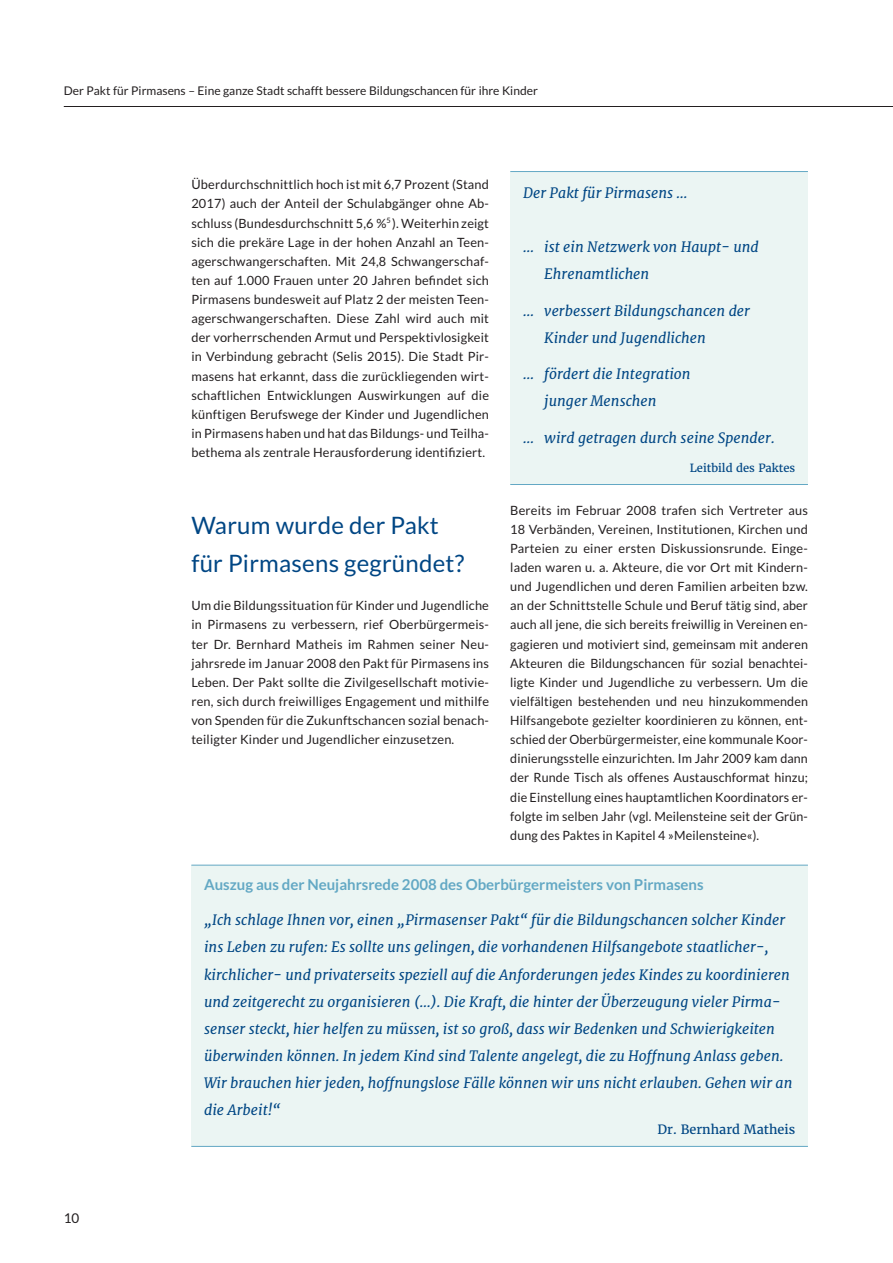
<style>
.page{position:relative;width:893px;height:1263px;background:#fff}
.page>*{position:absolute;margin:0;border:0;box-sizing:border-box;transform-origin:0 0}
.t1{font:24px/38.2px "Lato";letter-spacing:.01em;color:#004684}
.t2{font:700 15px "Lato";color:#63a8c4}
.t3{font:italic 14.25px/27px "Merriweather";color:#004684}
.t4{font:13.5px "Lato";color:#231f20}
.t5{font:12.75px/19.2px "Lato";letter-spacing:.015em;color:#231f20;text-align:justify}
.t6{font:12.75px "Merriweather";color:#004684}
.t7{font:12px "Lato";color:#231f20}
.t8{font:11.25px "Merriweather";color:#004684}
</style>
<div class="page">
<hr style="left:64px;top:106px;width:829px;height:1px;background:#231f20">
<div style="left:510px;top:172px;width:298px;height:312px;background:#ebf5f3"></div>
<hr style="left:510px;top:171px;width:298px;height:1px;background:#63a8c4">
<hr style="left:510px;top:484px;width:298px;height:1px;background:#63a8c4">
<div style="left:191px;top:865px;width:617px;height:281px;background:#ebf5f3"></div>
<hr style="left:191px;top:865px;width:617px;height:1px;background:#63a8c4">
<hr style="left:191px;top:1146px;width:617px;height:1px;background:#63a8c4">
<p class="t7" style="left:64px;top:84px;width:476px">Der Pakt für Pirmasens – Eine ganze Stadt schafft bessere Bildungschancen für ihre Kinder</p>
<p class="t5" style="left:191px;top:175px;width:299px">Überdurchschnittlich hoch ist mit 6,7 Prozent (Stand 2017) auch der Anteil der Schulabgänger ohne Ab&shy;schluss (Bundesdurchschnitt 5,6 %<sup>5</sup> ). Weiterhin zeigt sich die prekäre Lage in der hohen Anzahl an Teen&shy;agerschwangerschaften. Mit 24,8 Schwangerschaf&shy;ten auf 1.000 Frauen unter 20 Jahren befindet sich Pirmasens bundesweit auf Platz 2 der meisten Teen&shy;agerschwangerschaften. Diese Zahl wird auch mit der vorherrschenden Armut und Perspektivlosigkeit in Verbindung gebracht (Selis 2015). Die Stadt Pir&shy;masens hat erkannt, dass die zurückliegenden wirt&shy;schaftlichen Entwicklungen Auswirkungen auf die künftigen Berufswege der Kinder und Jugendlichen in Pirmasens haben und hat das Bildungs- und Teilha&shy;bethema als zentrale Herausforderung identifiziert.</p>
<p class="t3" style="left:523px;top:179px;width:166px">Der Pakt für Pirmasens …</p>
<p class="t3" style="left:544px;top:233px;width:216px;text-indent:-21px">… ist ein Netzwerk von Haupt- und<br>Ehrenamtlichen</p>
<p class="t3" style="left:544px;top:297px;width:207px;text-indent:-21px">… verbessert Bildungschancen der<br>Kinder und Jugendlichen</p>
<p class="t3" style="left:544px;top:361px;width:148px;text-indent:-21px">… fördert die Integration junger Menschen</p>
<p class="t3" style="left:523px;top:424px;width:253px">… wird getragen durch seine Spender.</p>
<p class="t8" style="left:690px;top:460px;width:107px">Leitbild des Paktes</p>
<p class="t4" style="left:64px;top:1210px;width:17px">10</p>
<p class="t5" style="left:510px;top:500px;width:299px">Bereits im Februar 2008 trafen sich Vertreter aus 18 Verbänden, Vereinen, Institutionen, Kirchen und Parteien zu einer ersten Diskussionsrunde. Einge&shy;laden waren u. a. Akteure, die vor Ort mit Kindern&shy;und Jugendlichen und deren Familien arbeiten bzw. an der Schnittstelle Schule und Beruf tätig sind, aber auch all jene, die sich bereits freiwillig in Vereinen en&shy;gagieren und motiviert sind, gemeinsam mit anderen Akteuren die Bildungschancen für sozial benachtei&shy;ligte Kinder und Jugendliche zu verbessern. Um die vielfältigen bestehenden und neu hinzukommenden Hilfsangebote gezielter koordinieren zu können, ent&shy;schied der Oberbürgermeister, eine kommunale Koor&shy;dinierungsstelle einzurichten. Im Jahr 2009 kam dann der Runde Tisch als offenes Austauschformat hinzu; die Einstellung eines hauptamtlichen Koordinators er&shy;folgte im selben Jahr (vgl. Meilensteine seit der Grün&shy;dung des Paktes in Kapitel 4 »Meilensteine«).</p>
<p class="t2" style="left:204px;top:876px;width:501px">Auszug aus der Neujahrsrede 2008 des Oberbürgermeisters von Pirmasens</p>
<p class="t3" style="left:204px;top:907px;width:590px">„Ich schlage Ihnen vor, einen „Pirmasenser Pakt“ für die Bildungschancen solcher Kinder ins Leben zu rufen: Es sollte uns gelingen, die vorhandenen Hilfsangebote staatlicher-, kirchlicher- und privaterseits speziell auf die Anforderungen jedes Kindes zu koordinieren und zeitgerecht zu organisieren (…). Die Kraft, die hinter der Überzeugung vieler Pirma&shy;senser steckt, hier helfen zu müssen, ist so groß, dass wir Bedenken und Schwierigkeiten überwinden können. In jedem Kind sind Talente angelegt, die zu Hoffnung Anlass geben.<br>Wir brauchen hier jeden, hoffnungslose Fälle können wir uns nicht erlauben. Gehen wir an die Arbeit!“</p>
<p class="t6" style="left:657px;top:1120px;width:139px">Dr. Bernhard Matheis</p>
<h1 class="t1" style="left:191px;top:506px;width:274px">Warum wurde der Pakt für Pirmasens gegründet?</h1>
<p class="t5" style="left:191px;top:596px;width:299px">Um die Bildungssituation für Kinder und Jugendliche in Pirmasens zu verbessern, rief Oberbürgermeis&shy;ter Dr. Bernhard Matheis im Rahmen seiner Neu&shy;jahrsrede im Januar 2008 den Pakt für Pirmasens ins Leben. Der Pakt sollte die Zivilgesellschaft motivie&shy;ren, sich durch freiwilliges Engagement und mithilfe von Spenden für die Zukunftschancen sozial benach&shy;teiligter Kinder und Jugendlicher einzusetzen.</p>
</div>
